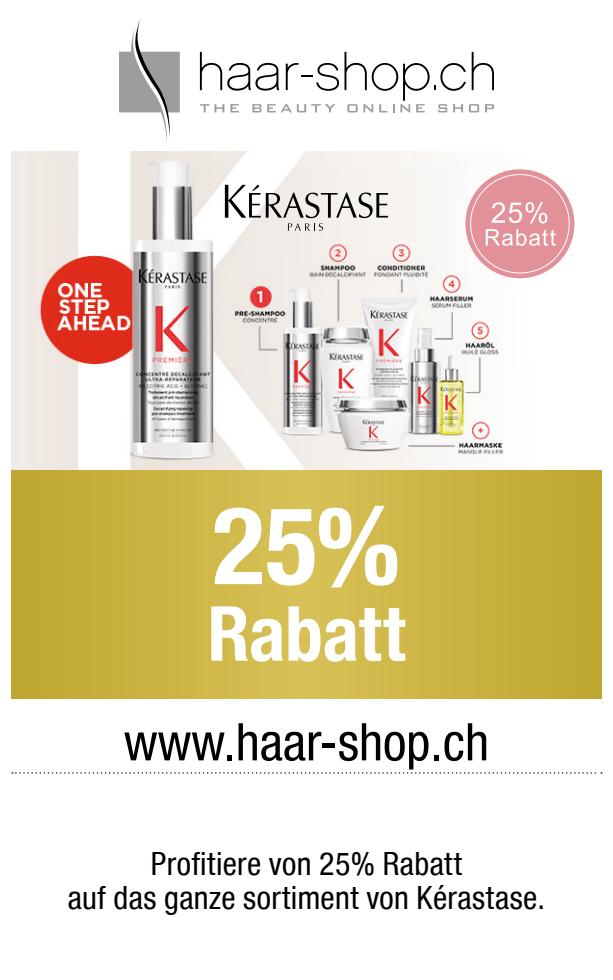
<style>
.page{position:relative;width:613px;height:980px;background:#fff}
.page>*{position:absolute;margin:0;border:0;box-sizing:border-box;transform-origin:0 0}
.t1{font:700 condensed 108px "Helvetica Neue LT Pro";color:#fff}
.t2{font:700 condensed 76px "Helvetica Neue LT Pro";letter-spacing:-.005em;color:#fff}
.t3{font:condensed 52px "Helvetica Neue LT";color:#000}
.t4{font:condensed 32px/34px "Helvetica Neue LT";letter-spacing:.01em;color:#000;text-align:center}
</style>
<div class="page">
<svg style="left:11px;top:469px;width:590px;height:229px"></svg>
<svg style="left:12px;top:772px;width:589px;height:1px"></svg>
<img style="left:11px;top:152px;width:564px;height:317px">
<svg style="left:225px;top:185px;width:163px;height:46px"></svg>
<div style="left:465px;top:169px;width:109px;height:109px;background:#e39198;border-radius:50%"></div>
<svg style="left:485px;top:229px;width:70px;height:17px"></svg>
<svg style="left:491px;top:202px;width:56px;height:21px"></svg>
<svg style="left:119px;top:20px;width:61px;height:122px"></svg>
<svg style="left:200px;top:52px;width:293px;height:60px"></svg>
<h1 class="t1" style="left:213px;top:480px;width:189px">25%</h1>
<h2 class="t2" style="left:207px;top:587px;width:199px">Rabatt</h2>
<h3 class="t3" style="left:124px;top:712px;width:366px">www.haar-shop.ch</h3>
<p class="t4" style="left:68px;top:846px;width:478px">Profitiere von 25% Rabatt<br>auf das ganze sortiment von Kérastase.</p>
</div>
